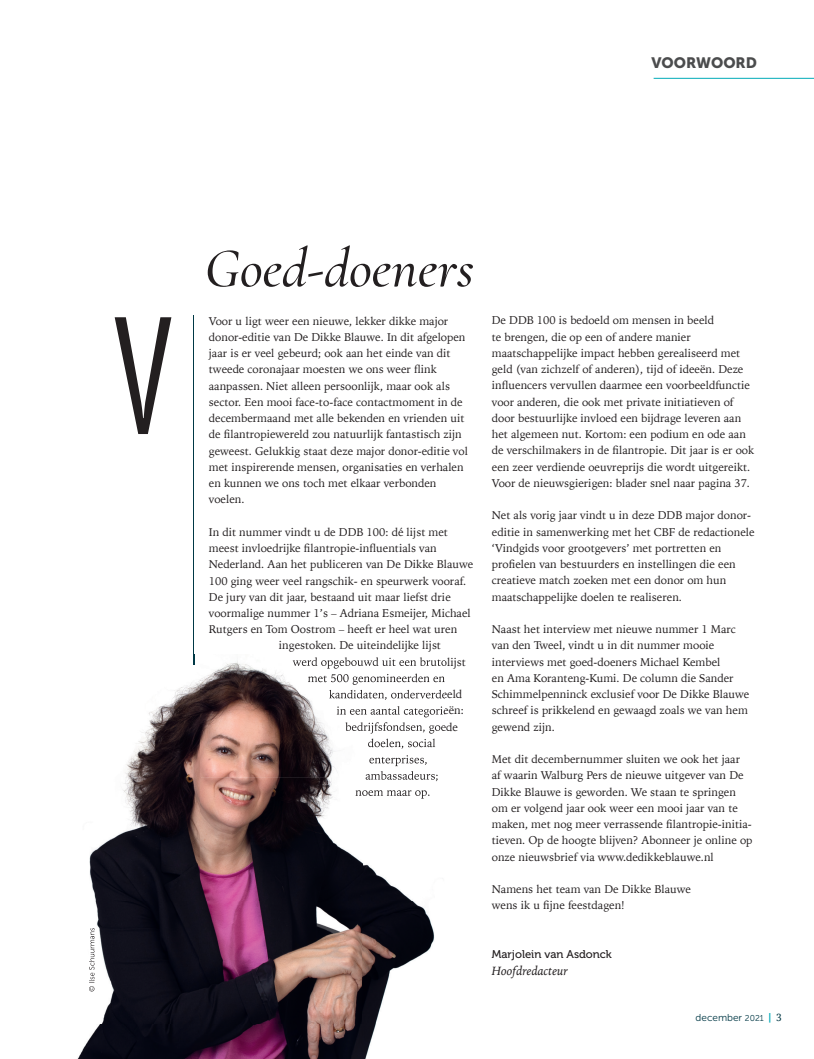
<style>
.page{position:relative;width:814px;height:1059px;background:#fff}
.page>*{position:absolute;margin:0;border:0;box-sizing:border-box;transform-origin:0 0}
.t1{font:300 condensed 154.88px "Futura Std";color:#231f20}
.t2{font:italic 500 56.25px "Cormorant Garamond";color:#231f20}
.t3{font:15px "Museo Sans 900";color:#4b4c4d}
.t4{font:italic 12.5px "Iowan Old Style";color:#231f20}
.t5{font:11.25px/16.2px "Iowan Old Style";color:#231f20}
.t6{font:11.25px "Museo 500";color:#231f20}
.t7{font:10px "Museo Sans 300";color:#003845}
.s1{font-size:8.5px}
.s2{font-family:"Museo Sans 700";color:#00aab8}
.s3{font-family:"Droid Serif"}
</style>
<div class="page">
<hr style="left:193px;top:316px;width:1px;height:348px;background:#003845">
<img style="left:77px;top:654px;width:364px;height:405px">
<img style="left:293px;top:657px;width:151px;height:12px">
<img style="left:308px;top:674px;width:136px;height:11px">
<img style="left:329px;top:690px;width:115px;height:10px">
<img style="left:337px;top:706px;width:107px;height:11px">
<img style="left:345px;top:722px;width:99px;height:12px">
<img style="left:368px;top:739px;width:67px;height:10px">
<img style="left:369px;top:755px;width:58px;height:11px">
<img style="left:365px;top:771px;width:73px;height:10px">
<img style="left:355px;top:790px;width:78px;height:9px">
<img style="left:89px;top:928px;width:5px;height:63px">
<hr style="left:653px;top:78px;width:161px;height:1px;background:#00aab8">
<h3 class="t3" style="left:651px;top:54px;width:107px">VOORWOORD</h3>
<h1 class="t1" style="left:113px;top:285px;width:62px">V</h1>
<h2 class="t2" style="left:204px;top:235px;width:271px">Goed-doeners</h2>
<p class="t5" style="left:209px;top:312px;width:260px">Voor u ligt weer een nieuwe, lekker dikke major donoreeditie van De Dikke Blauwe. In dit afgelopen jaar is er veel gebeurd; ook aan het einde van dit tweede coronajaar moesten we ons weer flink aanpassen. Niet alleen persoonlijk, maar ook als sector. Een mooi faceetoeface contactmoment in de decembermaand met alle bekenden en vrienden uit de filantropiewereld zou natuurlijk fantastisch zijn geweest. Gelukkig staat deze major donor-editie vol met inspirerende mensen, organisaties en verhalen en kunnen we ons toch met elkaar verbonden voelen.</p>
<p class="t5" style="left:209px;top:523px;width:240px">In dit nummer vindt u de DDB 100: dé lijst met</p>
<p class="t5" style="left:209px;top:539px;width:229px">meest invloedrijke filantropie-influentials van</p>
<p class="t5" style="left:209px;top:556px;width:266px">Nederland. Aan het publiceren van De Dikke Blauwe</p>
<p class="t5" style="left:209px;top:572px;width:259px">100 ging weer veel rangschike en speurwerk vooraf.</p>
<p class="t5" style="left:209px;top:588px;width:243px">De jury van dit jaar, bestaand uit maar liefst drie</p>
<p class="t5" style="left:209px;top:604px;width:263px">voormalige nummer 1’s – Adriana Esmeijer, Michael</p>
<p class="t5" style="left:209px;top:621px;width:250px">Rutgers en Tom Oostrom – heeft er heel wat uren</p>
<p class="t5" style="left:279px;top:637px;width:164px">ingestoken. De uiteindelijke lijst</p>
<p class="t5" style="left:492px;top:312px;width:264px">De DDB 100 is bedoeld om mensen in beeld<br>te brengen, die op een of andere manier maatschappelijke impact hebben gerealiseerd met geld (van zichzelf of anderen), tijd of ideeën. Deze influencers vervullen daarmee een voorbeeldfunctie voor anderen, die ook met private initiatieven of door bestuurlijke invloed een bijdrage leveren aan het algemeen nut. Kortom: een podium en ode aan de verschilmakers in de filantropie. Dit jaar is er ook een zeer verdiende oeuvreprijs die wordt uitgereikt.<br>Voor de nieuwsgierigen: blader snel naar pagina 37.</p>
<p class="t5" style="left:492px;top:507px;width:264px">Net als vorig jaar vindt u in deze DDB major donor&shy;editie in samenwerking met het CBF de redactionele ‘Vindgids voor grootgevers’ met portretten en profielen van bestuurders en instellingen die een creatieve match zoeken met een donor om hun maatschappelijke doelen te realiseren.</p>
<p class="t5" style="left:492px;top:621px;width:259px">Naast het interview met nieuwe nummer 1 Marc van den Tweel, vindt u in dit nummer mooie interviews met goededoeners Michael Kembel<br>en Ama KorantengeKumi. De column die Sander Schimmelpenninck exclusief voor De Dikke Blauwe schreef is prikkelend en gewaagd zoals we van hem gewend zijn.</p>
<p class="t5" style="left:492px;top:751px;width:262px">Met dit decembernummer sluiten we ook het jaar<br>af waarin Walburg Pers de nieuwe uitgever van De Dikke Blauwe is geworden. We staan te springen om er volgend jaar ook weer een mooi jaar van te maken, met nog meer verrassende filantropie-initia&shy;tieven. Op de hoogte blijven? Abonneer je online op onze nieuwsbrief via www.dedikkeblauwe.nl</p>
<p class="t5" style="left:492px;top:880px;width:201px">Namens het team van De Dikke Blauwe wens ik u fijne feestdagen!</p>
<p class="t6" style="left:492px;top:948px;width:121px">Marjolein van Asdonck</p>
<p class="t4" style="left:492px;top:959px;width:78px">Hoofdredacteur</p>
<p class="t7" style="left:695px;top:1012px;width:88px">december <span class="s1">2021</span> <span class="s2">|</span> <span class="s3">3</span></p>
</div>
